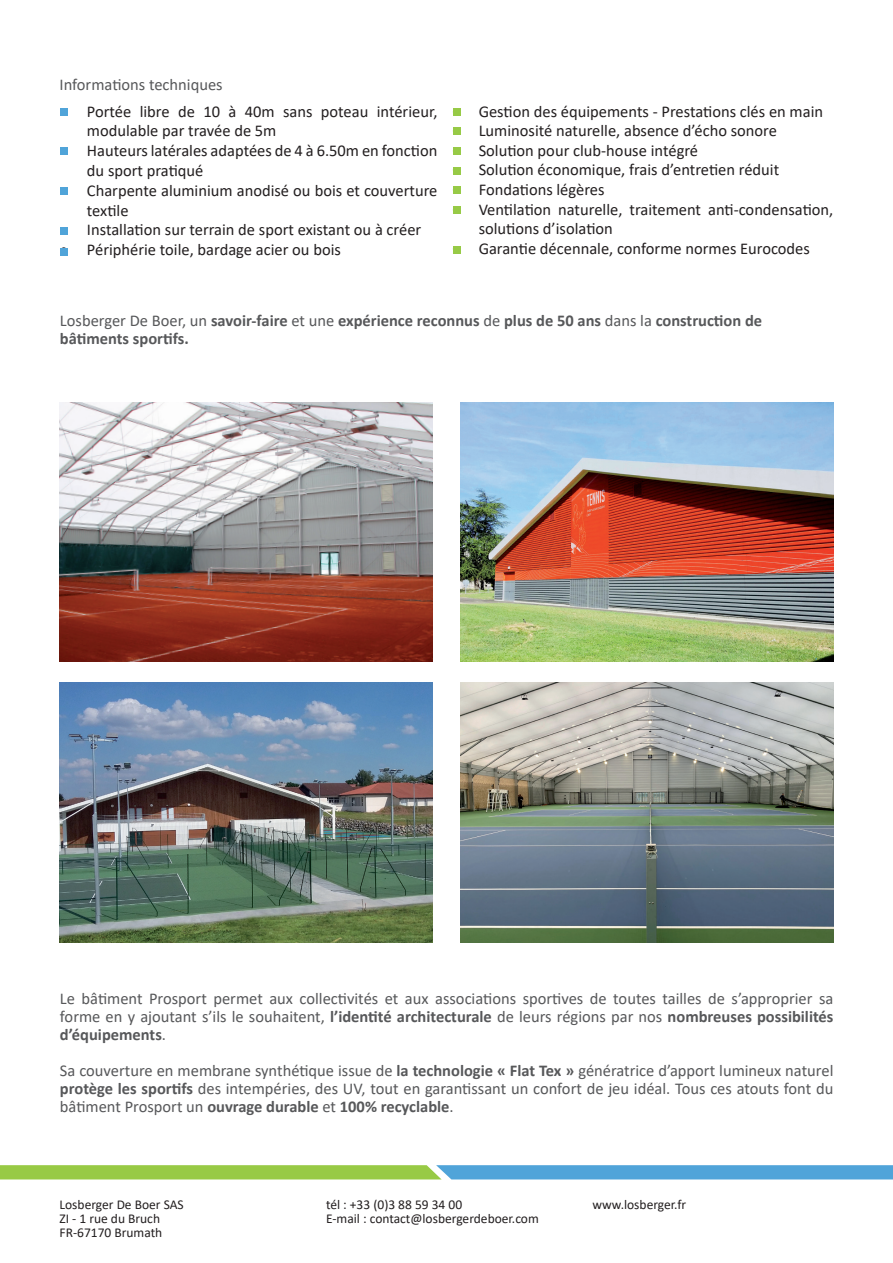
<style>
.page{position:relative;width:893px;height:1263px;background:#fff}
.page>*{position:absolute;margin:0;border:0;box-sizing:border-box;transform-origin:0 0}
.t1{font:16.5px/19.8px "Calibri";color:#231f20}
.t2{font:16.5px/18px "Calibri";color:#57585a;text-align:justify}
.t3{font:700 16.5px/18px "Calibri";color:#57585a}
.t4{font:13.5px/14px "Calibri";color:#231f20}
.s1{font-weight:400}
.s2{font-weight:700}
</style>
<div class="page">
<svg style="left:0;top:1165px;width:893px;height:14px;background:#76b892"></svg>
<div style="left:60px;top:148px;width:8px;height:7px;background:#50a4d9"></div>
<div style="left:453px;top:148px;width:7px;height:7px;background:#97ca46"></div>
<div style="left:453px;top:127px;width:7px;height:8px;background:#97ca46"></div>
<div style="left:60px;top:108px;width:8px;height:8px;background:#50a4d9"></div>
<div style="left:453px;top:108px;width:7px;height:8px;background:#97ca46"></div>
<div style="left:60px;top:227px;width:8px;height:8px;background:#50a4d9"></div>
<div style="left:60px;top:248px;width:8px;height:7px;background:#50a4d9"></div>
<div style="left:453px;top:167px;width:7px;height:8px;background:#97ca46"></div>
<div style="left:453px;top:186px;width:7px;height:8px;background:#97ca46"></div>
<div style="left:453px;top:206px;width:7px;height:8px;background:#97ca46"></div>
<div style="left:453px;top:247px;width:7px;height:7px;background:#97ca46"></div>
<div style="left:60px;top:187px;width:8px;height:8px;background:#50a4d9"></div>
<img style="left:60px;top:683px;width:373px;height:259px">
<img style="left:461px;top:683px;width:372px;height:259px">
<img style="left:461px;top:403px;width:372px;height:259px">
<img style="left:60px;top:403px;width:373px;height:259px">
<p class="t2" style="left:60px;top:75px;width:165px">Informations techniques</p>
<p class="t1" style="left:87px;top:101px;width:352px;text-indent:-27px">• Portée libre de 10 à 40m sans poteau intérieur, modulable par travée de 5m</p>
<p class="t1" style="left:87px;top:140px;width:352px;text-indent:-27px">• Hauteurs latérales adaptées de 4 à 6.50m en fonction du sport pratiqué</p>
<p class="t1" style="left:87px;top:180px;width:352px;text-indent:-27px">• Charpente aluminium anodisé ou bois et couverture textile</p>
<p class="t1" style="left:60px;top:220px;width:363px">• Installation sur terrain de sport existant ou à créer</p>
<p class="t1" style="left:60px;top:239px;width:282px">• Périphérie toile, bardage acier ou bois</p>
<p class="t1" style="left:452px;top:101px;width:373px">• Gestion des équipements - Prestations clés en main</p>
<p class="t1" style="left:452px;top:120px;width:327px">• Luminosité naturelle, absence d’écho sonore</p>
<p class="t1" style="left:452px;top:140px;width:248px">• Solution pour club-house intégré</p>
<p class="t1" style="left:452px;top:159px;width:329px">• Solution économique, frais d’entretien réduit</p>
<p class="t1" style="left:452px;top:179px;width:154px">• Fondations légères</p>
<p class="t1" style="left:479px;top:199px;width:356px;text-indent:-27px">• Ventilation naturelle, traitement anti-condensation, solutions d’isolation</p>
<p class="t1" style="left:452px;top:238px;width:360px">• Garantie décennale, conforme normes Eurocodes</p>
<p class="t3" style="left:60px;top:311px;width:704px"><span class="s1">Losberger De Boer, un</span> savoir-faire <span class="s1">et une</span> expérience reconnus <span class="s1">de</span> plus de 50 ans <span class="s1">dans la</span> construction de bâtiments sportifs.</p>
<p class="t2" style="left:60px;top:989px;width:775px">Le bâtiment Prosport permet aux collectivités et aux associations sportives de toutes tailles de s’approprier sa forme en y ajoutant s’ils le souhaitent, <span class="s2">l’identité architecturale</span> de leurs régions par nos <span class="s2">nombreuses possibilités d’équipements</span>.</p>
<p class="t2" style="left:60px;top:1061px;width:775px">Sa couverture en membrane synthétique issue de <span class="s2">la technologie « Flat Tex »</span> génératrice d’apport lumineux naturel <span class="s2">protège les sportifs</span> des intempéries, des UV, tout en garantissant un confort de jeu idéal. Tous ces atouts font du bâtiment Prosport un <span class="s2">ouvrage durable</span> et <span class="s2">100% recyclable</span>.</p>
<p class="t4" style="left:60px;top:1197px;width:126px">Losberger De Boer SAS<br>ZI - 1 rue du Bruch<br>FR-67170 Brumath</p>
<p class="t4" style="left:326px;top:1197px;width:214px">tél : +33 (0)3 88 59 34 00<br>E-mail : contact@losbergerdeboer.com</p>
<p class="t4" style="left:592px;top:1197px;width:95px">www.losberger.fr</p>
</div>
